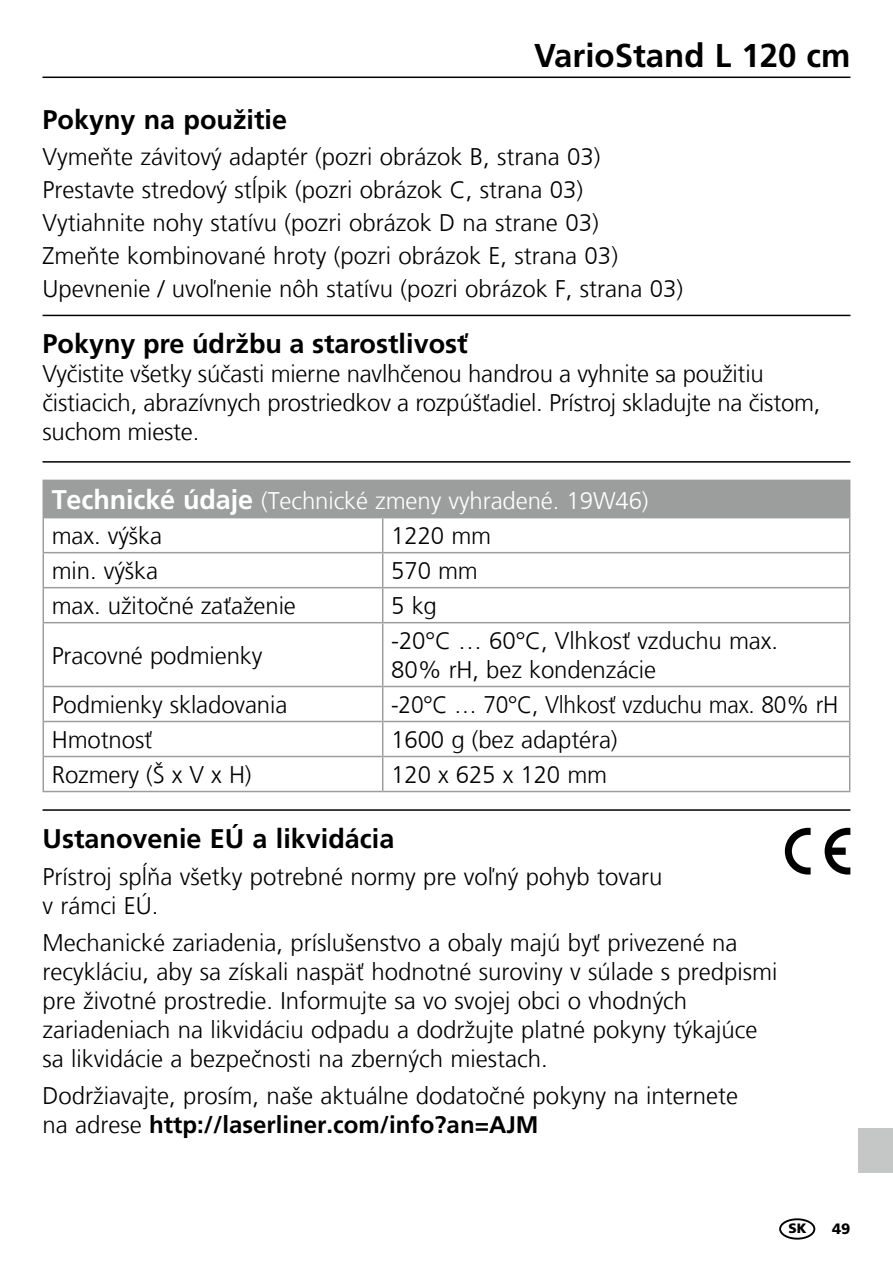
<style>
.page{position:relative;width:893px;height:1263px;background:#fff}
.page>*{position:absolute;margin:0;border:0;box-sizing:border-box;transform-origin:0 0}
.t1{font:700 33px "Frutiger LT Com";color:#000}
.t2{font:700 27px "Frutiger LT Com";color:#000}
.t3{font:300 24px/28.8px "Frutiger LT Com";color:#000}
.t4{font:300 24px/35.1px "Frutiger LT Com";letter-spacing:-.005em;color:#fff}
.t5{font:300 24px "Frutiger LT Com";color:#000;scale:.95 1}
.t6{font:900 15px "Frutiger LT Com";color:#000}
.t7{font:900 13.5px "Frutiger LT Com";color:#000}
.s1{font-weight:700;font-size:27px}
.s2{color:#000}
.s3{font-weight:700}
</style>
<div class="page">
<hr style="left:43px;top:77px;width:807px;height:1px;background:#000">
<svg style="left:825px;top:828px;width:25px;height:46px"></svg>
<svg style="left:785px;top:828px;width:26px;height:46px"></svg>
<hr style="left:43px;top:809px;width:807px;height:2px;background:#000">
<hr style="left:43px;top:315px;width:807px;height:1px;background:#000">
<hr style="left:43px;top:461px;width:807px;height:2px;background:#000">
<div style="left:43px;top:480px;width:807px;height:38px;background:#9c9d9d"></div>
<svg style="left:44px;top:518px;width:805px;height:273px"></svg>
<hr style="left:43px;top:518px;width:1px;height:34px;background:#9c9d9d">
<hr style="left:43px;top:553px;width:1px;height:34px;background:#9c9d9d">
<hr style="left:43px;top:552px;width:340px;height:1px;background:#9c9d9d">
<hr style="left:382px;top:518px;width:1px;height:34px;background:#9c9d9d">
<hr style="left:382px;top:553px;width:1px;height:34px;background:#9c9d9d">
<hr style="left:849px;top:518px;width:1px;height:34px;background:#9c9d9d">
<hr style="left:849px;top:553px;width:1px;height:34px;background:#9c9d9d">
<hr style="left:383px;top:552px;width:467px;height:1px;background:#9c9d9d">
<hr style="left:43px;top:588px;width:1px;height:34px;background:#9c9d9d">
<hr style="left:43px;top:587px;width:340px;height:1px;background:#9c9d9d">
<hr style="left:382px;top:588px;width:1px;height:34px;background:#9c9d9d">
<hr style="left:383px;top:587px;width:467px;height:1px;background:#9c9d9d">
<hr style="left:849px;top:588px;width:1px;height:34px;background:#9c9d9d">
<hr style="left:43px;top:623px;width:1px;height:63px;background:#9c9d9d">
<hr style="left:43px;top:687px;width:1px;height:34px;background:#9c9d9d">
<hr style="left:382px;top:623px;width:1px;height:63px;background:#9c9d9d">
<hr style="left:849px;top:623px;width:1px;height:63px;background:#9c9d9d">
<hr style="left:382px;top:687px;width:1px;height:34px;background:#9c9d9d">
<hr style="left:849px;top:687px;width:1px;height:34px;background:#9c9d9d">
<hr style="left:43px;top:722px;width:1px;height:34px;background:#9c9d9d">
<hr style="left:43px;top:622px;width:340px;height:1px;background:#9c9d9d">
<hr style="left:43px;top:686px;width:340px;height:1px;background:#9c9d9d">
<hr style="left:43px;top:721px;width:340px;height:1px;background:#9c9d9d">
<hr style="left:382px;top:722px;width:1px;height:34px;background:#9c9d9d">
<hr style="left:849px;top:722px;width:1px;height:34px;background:#9c9d9d">
<hr style="left:383px;top:622px;width:467px;height:1px;background:#9c9d9d">
<hr style="left:383px;top:686px;width:467px;height:1px;background:#9c9d9d">
<hr style="left:383px;top:721px;width:467px;height:1px;background:#9c9d9d">
<hr style="left:43px;top:757px;width:1px;height:34px;background:#9c9d9d">
<hr style="left:43px;top:756px;width:340px;height:1px;background:#9c9d9d">
<hr style="left:383px;top:756px;width:467px;height:1px;background:#9c9d9d">
<hr style="left:382px;top:757px;width:1px;height:34px;background:#9c9d9d">
<hr style="left:849px;top:757px;width:1px;height:34px;background:#9c9d9d">
<hr style="left:43px;top:791px;width:340px;height:1px;background:#9c9d9d">
<hr style="left:383px;top:791px;width:467px;height:1px;background:#9c9d9d">
<div style="left:779px;top:1218px;width:36px;height:21px;border:2px solid #000;border-radius:50%"></div>
<div style="left:859px;top:1128px;width:34px;height:45px;background:#c5c6c6"></div>
<h1 class="t1" style="left:534px;top:36px;width:318px">VarioStand L 120 cm</h1>
<p class="t2" style="left:43px;top:104px;width:246px">Pokyny na použitie</p>
<p class="t3" style="left:43px;top:140px;width:642px;line-height:33px">Vymeňte závitový adaptér (pozri obrázok B, strana 03)<br>Prestavte stredový stĺpik (pozri obrázok C, strana 03)<br>Vytiahnite nohy statívu (pozri obrázok D na strane 03)<br>Zmeňte kombinované hroty (pozri obrázok E, strana 03)<br>Upevnenie / uvoľnenie nôh statívu (pozri obrázok F, strana 03)</p>
<p class="t2" style="left:43px;top:328px;width:427px">Pokyny pre údržbu a starostlivosť</p>
<p class="t3" style="left:43px;top:360px;width:780px">Vyčistite všetky súčasti mierne navlhčenou handrou a vyhnite sa použitiu čistiacich, abrazívnych prostriedkov a rozpúšťadiel. Prístroj skladujte na čistom, suchom mieste.</p>
<p class="t4" style="left:52px;top:483px;width:598px"><span class="s1">Technické údaje</span> (Technické zmeny vyhradené. 19W46) <span class="s2">max. výška</span></p>
<p class="t3" style="left:391px;top:522px;width:101px">1220 mm</p>
<p class="t3" style="left:52px;top:557px;width:108px">min. výška</p>
<p class="t3" style="left:391px;top:557px;width:88px">570 mm</p>
<p class="t3" style="left:52px;top:592px;width:246px">max. užitočné zaťaženie</p>
<p class="t3" style="left:391px;top:592px;width:47px">5 kg</p>
<p class="t3" style="left:52px;top:641px;width:212px">Pracovné podmienky</p>
<p class="t3" style="left:391px;top:627px;width:388px">-20°C … 60°C, Vlhkosť vzduchu max.<br>80% rH, bez kondenzácie</p>
<p class="t3" style="left:52px;top:690px;width:237px">Podmienky skladovania</p>
<p class="t5" style="left:391px;top:691px;width:472px">-20°C … 70°C, Vlhkosť vzduchu max. 80% rH</p>
<p class="t3" style="left:52px;top:725px;width:102px">Hmotnosť</p>
<p class="t3" style="left:391px;top:725px;width:228px">1600 g (bez adaptéra)</p>
<p class="t3" style="left:52px;top:760px;width:201px">Rozmery (Š x V x H)</p>
<p class="t3" style="left:391px;top:760px;width:218px">120 x 625 x 120 mm</p>
<p class="t2" style="left:43px;top:823px;width:353px">Ustanovenie EÚ a likvidácia</p>
<p class="t3" style="left:43px;top:863px;width:621px">Prístroj spĺňa všetky potrebné normy pre voľný pohyb tovaru v rámci EÚ.</p>
<p class="t3" style="left:43px;top:929px;width:736px">Mechanické zariadenia, príslušenstvo a obaly majú byť privezené na recykláciu, aby sa získali naspäť hodnotné suroviny v súlade s predpismi pre životné prostredie. Informujte sa vo svojej obci o vhodných zariadeniach na likvidáciu odpadu a dodržujte platné pokyny týkajúce sa likvidácie a bezpečnosti na zberných miestach.</p>
<p class="t3" style="left:43px;top:1081px;width:697px">Dodržiavajte, prosím, naše aktuálne dodatočné pokyny na internete na adrese <span class="s3">http://laserliner.com/info?an=AJM</span></p>
<p class="t7" style="left:789px;top:1220px;width:20px">SK</p>
<p class="t6" style="left:832px;top:1219px;width:20px">49</p>
</div>
